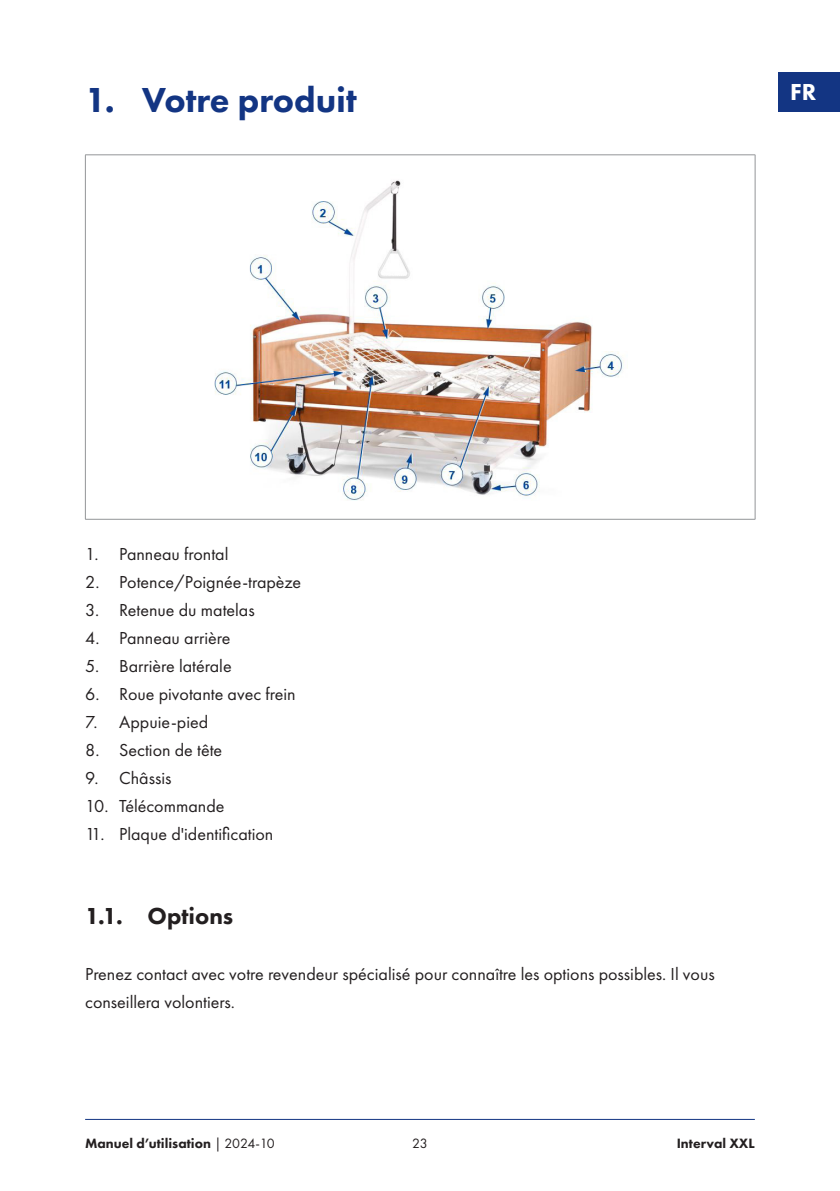
<style>
.page{position:relative;width:840px;height:1191px;background:#fff}
.page>*{position:absolute;margin:0;border:0;box-sizing:border-box;transform-origin:0 0}
.chapter_1_continue{font:800 36px "Futura PT";color:#133583}
.chapter_1_1_continue{font:800 24px "Futura PT";color:#231f20}
.t1{font:800 24px "Futura PT";color:#fff}
.ol_1_continue{font:18px "Futura PT";color:#231f20}
.body_1{font:18px/28px "Futura PT";color:#231f20}
.ol_1{font:18px "Futura PT";color:#231f20}
.t2{font:800 14px "Futura PT";color:#231f20}
.t3{font:14px "Futura PT";color:#231f20}
.s1{font-weight:400}
</style>
<div class="page">
<hr style="left:85px;top:1119px;width:669px;height:1px;background:#133583">
<div style="left:778px;top:72px;width:61px;height:40px;background:#133583"></div>
<hr style="left:85px;top:154px;width:670px;height:1px;background:#939598">
<hr style="left:85px;top:155px;width:1px;height:364px;background:#939598">
<hr style="left:754px;top:155px;width:1px;height:364px;background:#939598">
<hr style="left:85px;top:519px;width:670px;height:1px;background:#939598">
<img style="left:214px;top:180px;width:414px;height:321px">
<p class="chapter_1_continue" style="left:85px;top:77px;width:273px">1. Votre produit</p>
<h2 class="t1" style="left:789px;top:77px;width:28px">FR</h2>
<p class="ol_1" style="left:85px;top:543px;width:145px">1. Panneau frontal</p>
<p class="ol_1_continue" style="left:85px;top:571px;width:217px">2. Potence/Poignée-trapèze</p>
<p class="ol_1_continue" style="left:85px;top:599px;width:171px">3. Retenue du matelas</p>
<p class="ol_1_continue" style="left:85px;top:627px;width:147px">4. Panneau arrière</p>
<p class="ol_1_continue" style="left:85px;top:655px;width:148px">5. Barrière latérale</p>
<p class="ol_1_continue" style="left:85px;top:683px;width:212px">6. Roue pivotante avec frein</p>
<p class="ol_1_continue" style="left:85px;top:711px;width:124px">7. Appuie-pied</p>
<p class="ol_1_continue" style="left:85px;top:739px;width:138px">8. Section de tête</p>
<p class="ol_1_continue" style="left:85px;top:767px;width:88px">9. Châssis</p>
<p class="ol_1_continue" style="left:85px;top:795px;width:141px">10. Télécommande</p>
<p class="ol_1_continue" style="left:85px;top:823px;width:190px">11. Plaque d'identification</p>
<p class="chapter_1_1_continue" style="left:85px;top:901px;width:149px">1.1. Options</p>
<p class="body_1" style="left:85px;top:960px;width:630px">Prenez contact avec votre revendeur spécialisé pour connaître les options possibles. Il vous conseillera volontiers.</p>
<p class="t2" style="left:85px;top:1135px;width:191px">Manuel d’utilisation <span class="s1">| 2024-10</span></p>
<p class="t3" style="left:412px;top:1135px;width:17px">23</p>
<p class="t2" style="left:676px;top:1135px;width:80px">Interval XXL</p>
</div>
